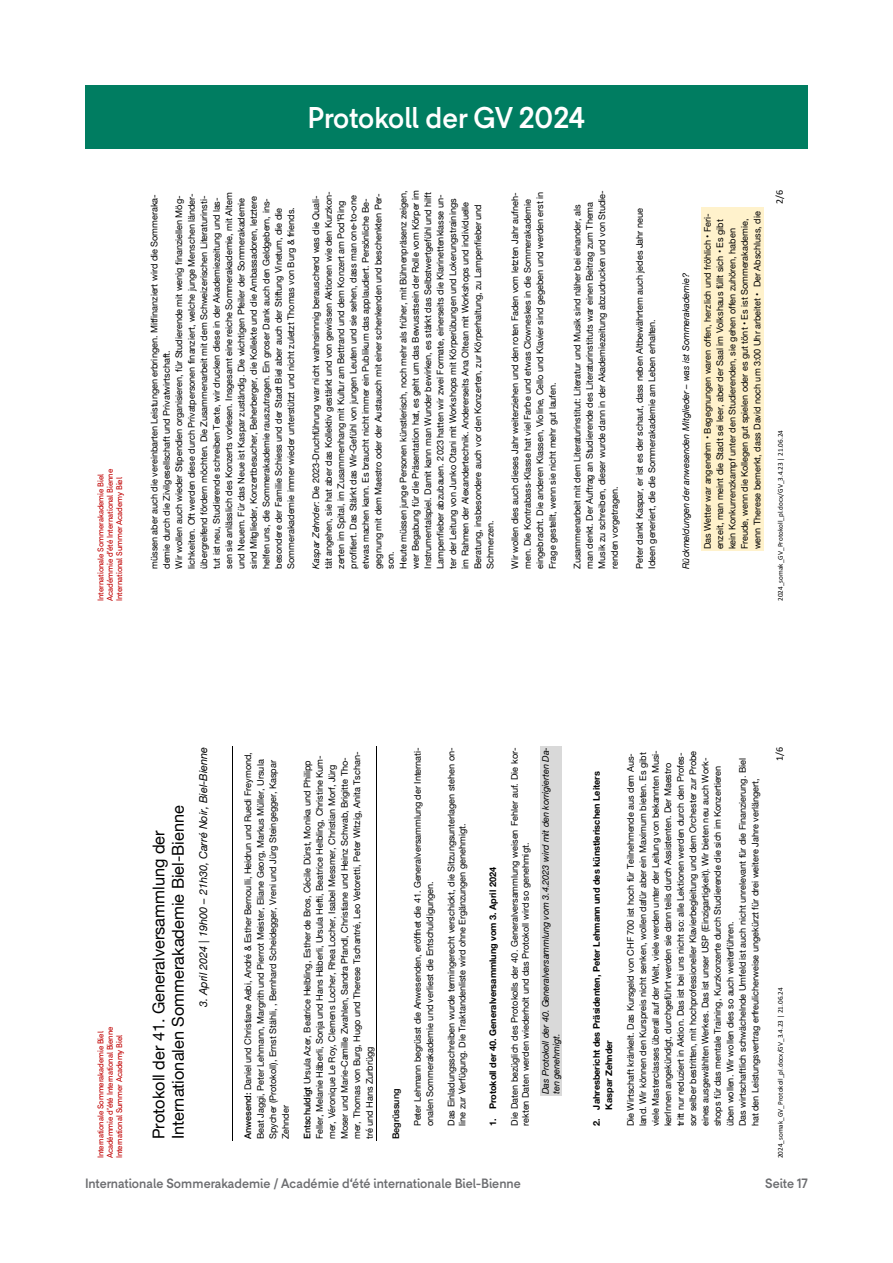
<style>
.page{position:relative;width:893px;height:1263px;background:#fff}
.page>*{position:absolute;margin:0;border:0;box-sizing:border-box;transform-origin:0 0}
.t1{font:500 30px "G Gpopulaire";color:#fff}
.t2{font:16.35px/19.6px "Helvetica Neue";color:#000}
.t3{font:500 13.5px "G Gpopulaire";color:#6c6d70}
.t4{font:italic 10.95px "Helvetica Neue";letter-spacing:-.005em;color:#000}
.t5{font:10.05px "Calibri";color:#000}
.t6{font:9.15px/12.5px "Helvetica Neue";letter-spacing:-.005em;color:#000}
.t7{font:italic 9.15px/10.9px "Helvetica Neue";letter-spacing:-.01em;color:#000}
.t8{font:700 9.15px/12.6px "Helvetica Neue";letter-spacing:-.005em;color:#000}
.t9{font:500 9.15px "Helvetica Neue";letter-spacing:-.005em;color:#000}
.t10{font:8.25px/9.3px "G Gpopulaire";letter-spacing:-.005em;color:#c00000}
.t11{font:7.2px "Calibri";letter-spacing:.005em;color:#000}
.s1{font-style:italic}
.s2{font-weight:500}
</style>
<div class="page">
<div style="left:85px;top:85px;width:723px;height:64px;background:#007d61"></div>
<hr style="left:233px;top:746px;width:1px;height:394px;background:#000">
<hr style="left:376px;top:746px;width:1px;height:394px;background:#000">
<div style="left:540px;top:746px;width:11px;height:349px;background:#d9d9d9"></div>
<div style="left:551px;top:746px;width:10px;height:349px;background:#d9d9d9"></div>
<div style="left:702px;top:208px;width:12px;height:343px;background:#fff2cc"></div>
<div style="left:714px;top:208px;width:13px;height:343px;background:#fff2cc"></div>
<div style="left:727px;top:208px;width:12px;height:343px;background:#fff2cc"></div>
<div style="left:739px;top:208px;width:13px;height:343px;background:#fff2cc"></div>
<div style="left:752px;top:208px;width:12px;height:343px;background:#fff2cc"></div>
<p class="t10" style="left:96px;top:601px;width:133px;rotate:-90deg">Internationale Sommerakademie Biel<br>Académmie d’été International Bienne<br>International Summer Academy Biel</p>
<h1 class="t1" style="left:308px;top:98px;width:279px">Protokoll der GV 2024</h1>
<p class="t6" style="left:148px;top:569px;width:378px;rotate:-90deg">müssen aber auch die vereinbarten Leistungen erbringen. Mitfinanziert wird die Sommeraka&shy;demie durch die Zivilgesellschaft und Privatwirtschaft.<br>Wir wollen auch wieder Stipendien organisieren, für Studierende mit wenig finanziellen Mög&shy;lichkeiten. Oft werden diese durch Privatpersonen finanziert, welche junge Menschen länder&shy;übergreifend fördern möchten. Die Zusammenarbeit mit dem Schweizerischen Literaturinsti&shy;tut ist neu, Studierende schreiben Texte, wir drucken diese in der Akademiezeitung und las&shy;sen sie anlässlich des Konzerts vorlesen. Insgesamt eine reiche Sommerakademie, mit Altem und Neuem. Für das Neue ist Kaspar zuständig. Die wichtigen Pfeiler der Sommerakademie sind Mitglieder, Konzertbesucher, Beherberger, die Kollekte und die Ambassadoren, letztere helfen uns, die Sommerakademie rauszutragen. Ein groser Dank auch den Geldgebern, ins&shy;besondere der Familie Schiess und der Stadt Biel aber auch der Stiftung Vinetum, die die Sommerakademie immer wieder unterstützt und nicht zuletzt Thomas von Burg &amp; friends.</p>
<p class="t6" style="left:310px;top:569px;width:380px;rotate:-90deg"><span class="s1">Kaspar Zehnder</span>: Die 2023-Druchführung war nicht wahnsinnnig berauschend was die Quali&shy;tät angehen, sie hat aber das Kollektiv gestärkt und von gewissen Aktionen wie den Kurzkon&shy;zerten im Spital, im Zusammenhang mit Kultur am Bettrand und dem Konzert am Pod’Ring profitiert. Das Stärkt das Wir-Gefühl von jungen Leuten und sie sehen, dass man one-to-one etwas machen kann. Es braucht nicht immer ein Publikum das applaudiert. Persönliche Be&shy;gegnung mit dem Maestro oder der Austausch mit einer schenkenden und beschenkten Per&shy;son.<br>Heute müssen junge Personen künstlerisch, noch mehr als früher, mit Bühnenpräsenz zeigen, wer Begabung für die Präsentation hat, es geht um das Bewusstsein der Rolle vom Körper im Instrumentalspiel. Damit kann man Wunder bewirken, es stärkt das Selbstwertgefühl und hilft Lampenfieber abzubauen. 2023 hatten wir zwei Formate, einerseits die Klarinettenklasse un&shy;ter der Leitung von Junko Otani mit Workshops mit Körperübungen und Lokerungstrainings im Rahmen der Alexandertechnik. Andererseits Ana Oltean mit Workshops und individuelle Beratung, insbesondere auch vor den Konzerten, zur Körperhaltung, zu Lampenfieber und Schmerzen.</p>
<p class="t6" style="left:509px;top:569px;width:379px;rotate:-90deg">Wir wollen dies auch dieses Jahr weiterziehen und den roten Faden vom letzten Jahr aufneh&shy;men. Die Kontrabass-Klasse hat viel Farbe und etwas Clowneskes in die Sommerakademie eingebracht. Die anderen Klassen, Violine, Cello und Klavier sind gegeben und werden erst in Frage gestellt, wenn sie nicht mehr gut laufen.</p>
<p class="t6" style="left:572px;top:569px;width:380px;rotate:-90deg">Zusammenarbeit mit dem Literaturinstitut: Literatur und Musik sind näher bei einander, als man denkt. Der Auftrag an Studierende des Literaturinstituts war einen Beitrag zum Thema Musik zu schreiben, dieser wurde dann in der Akademiezeitung abzudrucken und von Studie&shy;renden vorgetragen.</p>
<p class="t6" style="left:634px;top:569px;width:362px;rotate:-90deg">Peter dankt Kaspar, er ist es der schaut, dass neben Altbewährtem auch jedes Jahr neue<br>Ideen generiert, die die Sommerakademie am Leben erhalten.</p>
<p class="t7" style="left:681px;top:569px;width:297px;rotate:-90deg">Rückmeldungen der anwesenden Mitglieder – was ist Sommerakademie?</p>
<p class="t6" style="left:702px;top:549px;width:339px;rotate:-90deg">Das Wetter war angenehm • Begegnungen waren offen, herzlich und fröhlich • Feri&shy;enzeit, man meint die Stadt sei leer, aber der Saal im Volkshaus füllt sich • Es gibt kein Konkurrenzkampf unter den Studierenden, sie gehen offen zuhören, haben Freude, wenn die Kollegen gut spielen oder es gut tönt • Es ist Sommerakademie, wenn Therese bemerkt, dass David noch um 3:00 Uhr arbeitet • Der Abschluss, die</p>
<p class="t5" style="left:773px;top:204px;width:15px;rotate:-90deg">2/6</p>
<p class="t11" style="left:776px;top:601px;width:172px;rotate:-90deg">2024_somak_GV_Protokoll_pl.docx/GV_3.4.23 | 21.06.24</p>
<p class="t10" style="left:96px;top:1158px;width:133px;rotate:-90deg">Internationale Sommerakademie Biel<br>Académmie d’été International Bienne<br>International Summer Academy Biel</p>
<h2 class="t2" style="left:150px;top:1139px;width:335px;rotate:-90deg">Protokoll der 41. Generalversammlung der<br>Internationalen Sommerakademie Biel-Bienne</h2>
<p class="t4" style="left:195px;top:1007px;width:261px;rotate:-90deg">3. April 2024 | 19h00 – 21h30, Carré Noir, Biel-Bienne</p>
<p class="t6" style="left:242px;top:1139px;width:388px;rotate:-90deg"><span class="s2">Anwesend:</span> Daniel und Christiane Aebi, André &amp; Esther Bernoulli, Heidrun und Ruedi Freymond, Beat Jaggi, Peter Lehmann, Margrith und Pierrot Meister, Eliane Georg, Markus Müller, Ursula Spycher (Protokoll), Ernst Stähli, , Bernhard Scheidegger, Vreni und Jürg Steingegger, Kaspar Zehnder</p>
<p class="t6" style="left:301px;top:1139px;width:389px;rotate:-90deg"><span class="s2">Entschuldigt</span> Ursula Azer, Beatrice Helbling, Esther de Bros, Cécile Dürst, Monika und Philipp Feller, Melanie Häberli, Sonja und Hans Häberli, Ursula Hefti, Beatrice Helbling, Christine Kum&shy;mer, Véronique Le Roy, Clemens Locher, Rhea Locher, Isabel Messmer, Christian Morf, Jürg Moser und Marie-Camille Zwahlen, Sandra Pfandl, Christiane und Heinz Schwab, Brigitte Tho&shy;mer, Thomas von Burg, Hugo und Therese Tschantré, Leo Vetoretti, Peter Witzig, Anita Tschan&shy;tré und Hans Zurbrügg</p>
<p class="t9" style="left:389px;top:1139px;width:52px;rotate:-90deg">Begrüssung</p>
<p class="t6" style="left:412px;top:1126px;width:380px;rotate:-90deg">Peter Lehmann begrüsst die Anwesenden, eröffnet die 41. Generalversammlung der Internati&shy;onalen Sommerakademie und verliest die Entschuldigungen.</p>
<p class="t6" style="left:446px;top:1126px;width:380px;line-height:10.9px;rotate:-90deg">Das Einladungsschreiben wurde termingerecht verschickt, die Sitzungsunterlagen stehen on&shy;line zur Verfügung. Die Traktandenliste wird ohne Ergänzungen genehmigt.</p>
<p class="t8" style="left:487px;top:1126px;width:260px;rotate:-90deg">1. Protokoll der 40. Generalversammlung vom 3. April 2024</p>
<p class="t6" style="left:510px;top:1126px;width:380px;line-height:10.9px;rotate:-90deg">Die Daten bezüglich des Protokolls der 40. Generalversammlung weisen Fehler auf. Die kor&shy;rekten Daten werden wiederholt und das Protokoll wird so genehmigt.</p>
<p class="t7" style="left:541px;top:1094px;width:348px;rotate:-90deg">Das Protokoll der 40. Generalversammlung vom 3.4.2023 wird mit den korrigierten Da&shy;ten genehmigt.</p>
<p class="t8" style="left:590px;top:1109px;width:340px;text-indent:-16px;rotate:-90deg">2. Jahresbericht des Präsidenten, Peter Lehmann und des künstlerischen Leiters<br>Kaspar Zehnder</p>
<p class="t6" style="left:625px;top:1126px;width:378px;rotate:-90deg">Die Wirtschaft kränkelt. Das Kursgeld von CHF 700 ist hoch für Teilnehmende aus dem Aus&shy;land. Wir können den Kurspreis nicht senken, wollen dafür aber ein Maximum bieten. Es gibt viele Masterclasses überall auf der Welt, viele werden unter der Leitung von bekannten Musi&shy;kerInnen angekündigt, durchgeführt werden sie dann teils durch Assistenten. Der Maestro tritt nur reduziert in Aktion. Das ist bei uns nicht so: alle Lektionen werden durch den Profes&shy;sor selber bestritten, mit hochprofessioneller Klavierbegleitung und dem Orchester zur Probe eines ausgewählten Werkes. Das ist unser USP (Einzigartigkeit). Wir bieten neu auch Work&shy;shops für das mentale Training, Kurzkonzerte durch Studierende die sich im Konzertieren üben wollen. Wir wollen dies so auch weiterführen.<br>Das wirtschaftlich schwächelnde Umfeld ist auch nicht unrelevant für die Finanzierung. Biel hat den Leistungsvertrag erfreulicherweise ungekürzt für drei weitere Jahre verlängert,</p>
<p class="t5" style="left:773px;top:761px;width:15px;rotate:-90deg">1/6</p>
<p class="t11" style="left:776px;top:1158px;width:172px;rotate:-90deg">2024_somak_GV_Protokoll_pl.docx/GV_3.4.23 | 21.06.24</p>
<h3 class="t3" style="left:85px;top:1174px;width:437px">Internationale Sommerakademie / Académie d‘été internationale Biel-Bienne</h3>
<h3 class="t3" style="left:765px;top:1174px;width:44px">Seite 17</h3>
</div>
